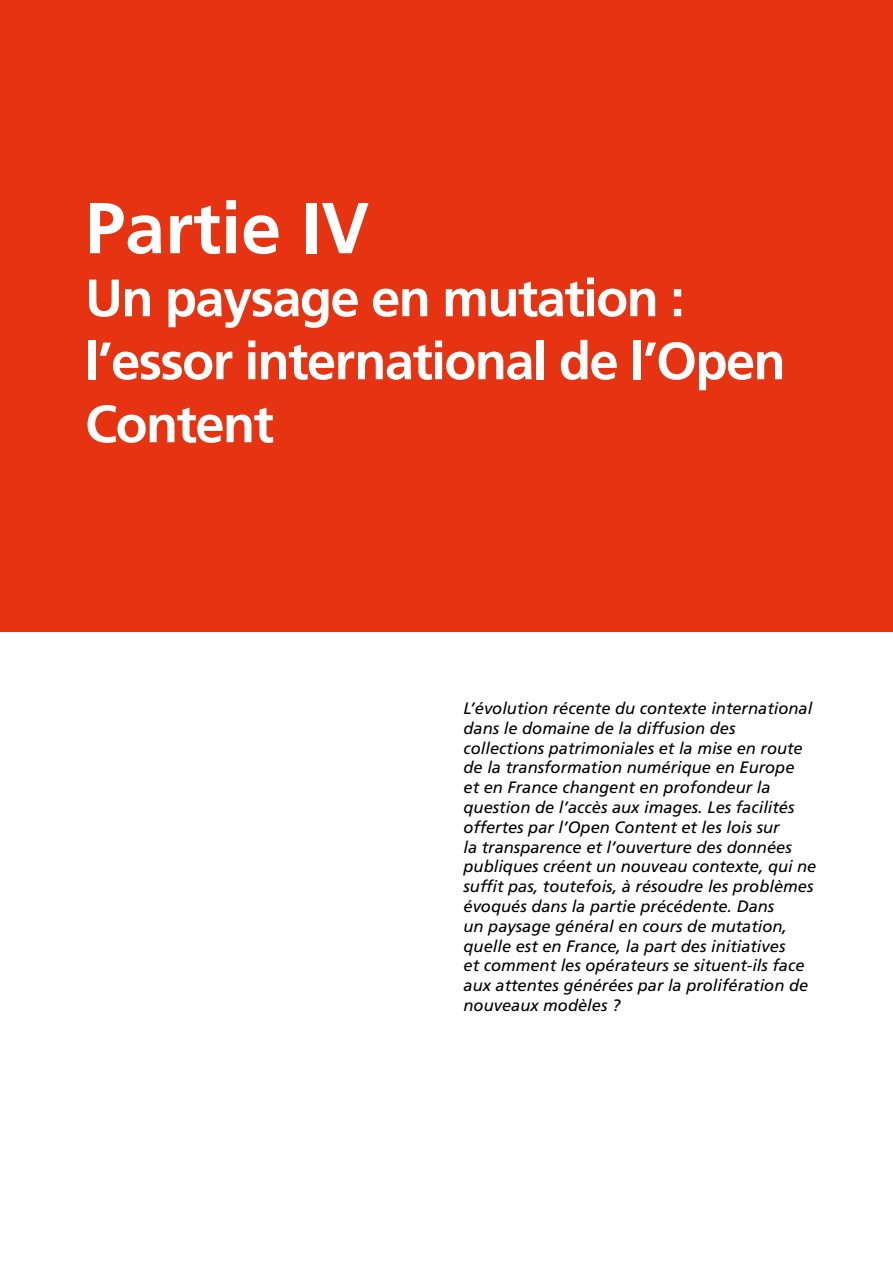
<style>
.page{position:relative;width:893px;height:1263px;background:#fff}
.page>*{position:absolute;margin:0;border:0;box-sizing:border-box;transform-origin:0 0}
.t1{font:700 72px "Frutiger LT Std";color:#fff}
.t2{font:700 52.5px/63px "Frutiger LT Std";letter-spacing:-.03em;color:#fff}
.t3{font:italic 16.5px/19.8px "Frutiger LT Std";color:#000}
</style>
<div class="page">
<div style="left:0;top:0;width:893px;height:631px;background:#e63312"></div>
<h1 class="t1" style="left:85px;top:186px;width:286px">Partie IV</h1>
<h2 class="t2" style="left:85px;top:267px;width:702px">Un paysage en mutation : l’essor international de l’Open<br>Content</h2>
<p class="t3" style="left:463px;top:698px;width:354px">L’évolution récente du contexte international dans le domaine de la diffusion des collections patrimoniales et la mise en route de la transformation numérique en Europe<br>et en France changent en profondeur la question de l’accès aux images. Les facilités offertes par l’Open Content et les lois sur<br>la transparence et l’ouverture des données publiques créent un nouveau contexte, qui ne suffit pas, toutefois, à résoudre les problèmes évoqués dans la partie précédente. Dans<br>un paysage général en cours de mutation, quelle est en France, la part des initiatives<br>et comment les opérateurs se situent-ils face aux attentes générées par la prolifération de nouveaux modèles ?</p>
</div>
